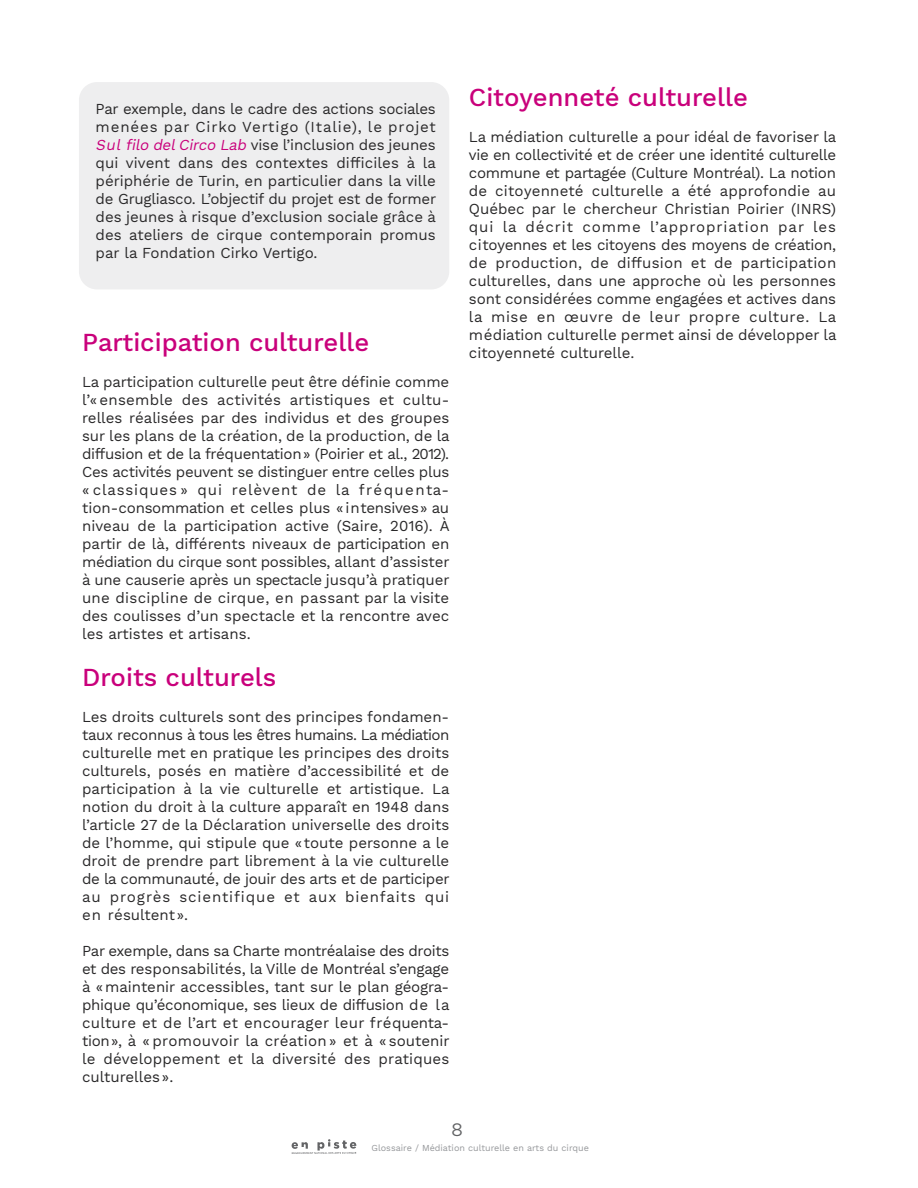
<style>
.page{position:relative;width:918px;height:1188px;background:#fff}
.page>*{position:absolute;margin:0;border:0;box-sizing:border-box;transform-origin:0 0}
.t1{font:500 25.5px "Work Sans";color:#c9007b}
.t2{font:18px "Gotham";color:#616264}
.t3{font:15px/18px "Work Sans";color:#292829;text-align:justify}
.t4{font:9px "Work Sans";color:#96989b}
.s1{font-style:italic;color:#c9007b}
</style>
<div class="page">
<svg style="left:292px;top:1139px;width:64px;height:15px"></svg>
<div style="left:79px;top:82px;width:370px;height:207px;background:#eeeeef;border-radius:18px"></div>
<p class="t3" style="left:96px;top:101px;width:342px">Par exemple, dans le cadre des actions sociales menées par Cirko Vertigo (Italie), le projet <span class="s1">Sul filo delCirco Lab</span> vise l’inclusion des jeunes qui vivent dans des contextes difficiles à la périphérie de Turin, en particulier dans la ville de Grugliasco. L’objectif du projet est de former des jeunes à risque d’exclusion sociale grâce à des ateliers de cirque contemporain promus par la Fondation Cirko Vertigo.</p>
<h1 class="t1" style="left:82px;top:327px;width:289px">Participation culturelle</h1>
<p class="t3" style="left:82px;top:374px;width:369px">La participation culturelle peut être définie comme l’« ensemble des activités artistiques et cultu&shy;relles réalisées par des individus et des groupes sur les plans de la création, de la production, de la diffusion et de la fréquentation» (Poirier et al., 2012).<br>Ces activités peuvent se distinguer entre celles plus « classiques » qui relèvent de la fréquenta&shy;tion-consommation et celles plus «intensives» au niveau de la participation active (Saire, 2016). À partir de là, différents niveaux de participation en médiation du cirque sont possibles, allant d’assister à une causerie après un spectacle jusqu’à pratiquer une discipline de cirque, en passant par la visite des coulisses d’un spectacle et la rencontre avec les artistes et artisans.</p>
<h1 class="t1" style="left:82px;top:662px;width:196px">Droits culturels</h1>
<p class="t3" style="left:82px;top:708px;width:369px">Les droits culturels sont des principes fondamen&shy;taux reconnus à tous les êtres humains. La médiation culturelle met en pratique les principes des droits culturels, posés en matière d’accessibilité et de participation à la vie culturelle et artistique. La notion du droit à la culture apparaît en 1948 dans l’article 27 de la Déclaration universelle des droits de l’homme, qui stipule que «toute personne a le droit de prendre part librement à la vie culturelle de la communauté, de jouir des arts et de participer au progrès scientifique et aux bienfaits qui en résultent ».</p>
<p class="t3" style="left:82px;top:942px;width:369px">Par exemple, dans sa Charte montréalaise des droits et des responsabilités, la Ville de Montréal s’engage à «maintenir accessibles, tant sur le plan géogra&shy;phique qu’économique, ses lieux de diffusion de la culture et de l’art et encourager leur fréquenta&shy;tion», à « promouvoir la création » et à « soutenir le développement et la diversité des pratiques culturelles».</p>
<h1 class="t1" style="left:469px;top:82px;width:280px">Citoyenneté culturelle</h1>
<p class="t3" style="left:469px;top:128px;width:369px">La médiation culturelle a pour idéal de favoriser la vie en collectivité et de créer une identité culturelle commune et partagée (Culture Montréal). La notion de citoyenneté culturelle a été approfondie au Québec par le chercheur Christian Poirier (INRS) qui la décrit comme l’appropriation par les citoyennes et les citoyens des moyens de création, de production, de diffusion et de participation culturelles, dans une approche où les personnes sont considérées comme engagées et actives dans la mise en œuvre de leur propre culture. La médiation culturelle permet ainsi de développer la citoyenneté culturelle.</p>
<p class="t2" style="left:451px;top:1120px;width:13px">8</p>
<p class="t4" style="left:372px;top:1143px;width:219px">Glossaire / Médiation culturelle en arts du cirque</p>
</div>
